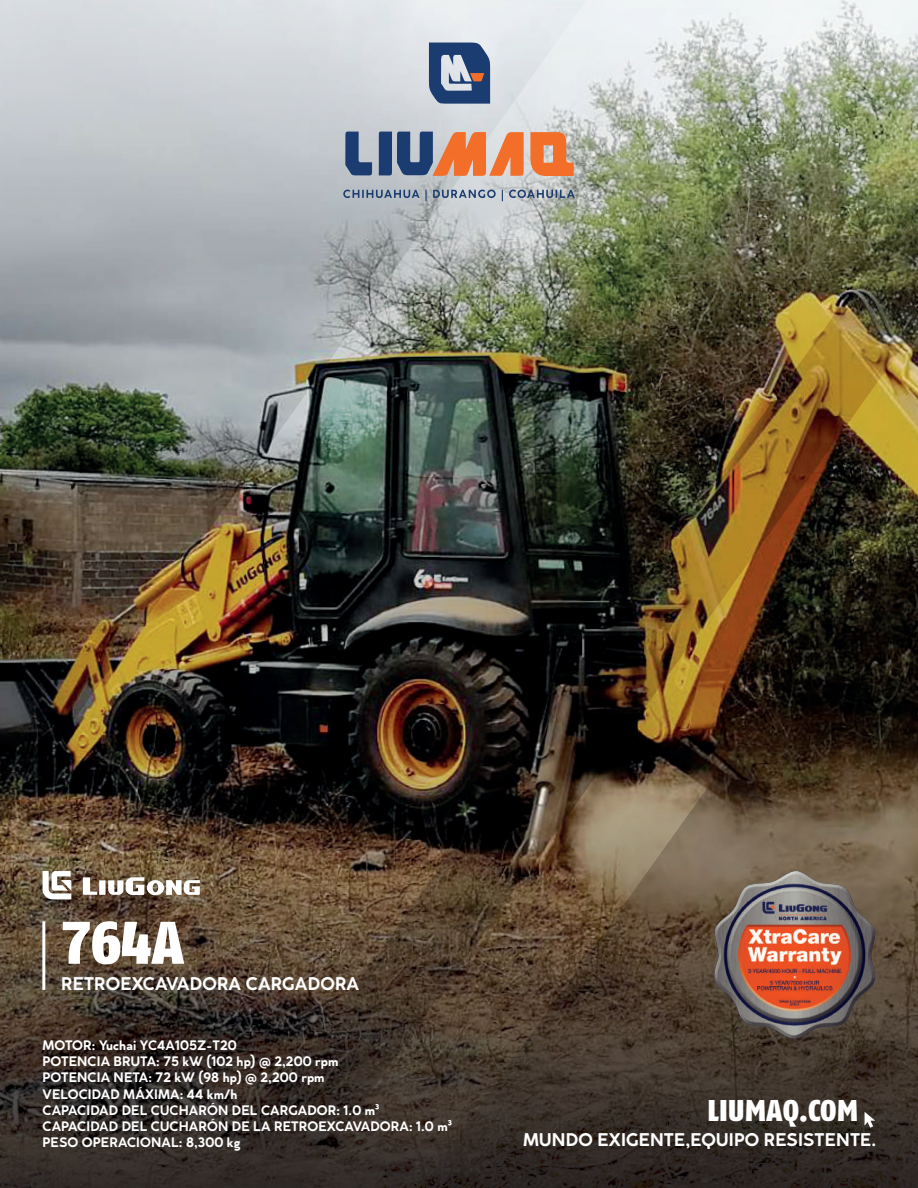
<style>
.page{position:relative;width:918px;height:1188px;background:#fff}
.page>*{position:absolute;margin:0;border:0;box-sizing:border-box;transform-origin:0 0}
.t1{font:60px "Fago Co Tf Black Caps";color:#fff}
.t2{font:30px "Fago Co Tf Black Caps";letter-spacing:-.005em;color:#fff}
.t3{font:700 18px "Cocogoose Classic";letter-spacing:.01em;color:#fff}
.t4{font:700 13.5px/16.2px "Cocogoose Classic";letter-spacing:.01em;color:#fff}
.t5{font:700 12.3px "Helvetica Neue LT Pro";color:#fff}
</style>
<div class="page">
<img style="left:0;top:374px;width:918px;height:431px">
<svg style="left:0;top:805px;width:918px;height:383px;background:#4a3c2f"></svg>
<img style="left:0;top:0;width:918px;height:374px">
<svg style="left:530px;top:132px;width:44px;height:44px;background:#e78450"></svg>
<svg style="left:379px;top:132px;width:145px;height:44px;background:#ac7e71"></svg>
<svg style="left:345px;top:132px;width:27px;height:44px"></svg>
<svg style="left:429px;top:43px;width:61px;height:61px;background:#556a8f"></svg>
<svg style="left:343px;top:190px;width:84px;height:11px"></svg>
<svg style="left:433px;top:190px;width:63px;height:8px"></svg>
<svg style="left:509px;top:190px;width:66px;height:8px"></svg>
<svg style="left:865px;top:1112px;width:10px;height:16px"></svg>
<hr style="left:42px;top:921px;width:3px;height:69px;background:#fff">
<svg style="left:43px;top:871px;width:157px;height:28px"></svg>
<img style="left:713px;top:871px;width:163px;height:168px">
<h1 class="t1" style="left:61px;top:906px;width:124px">764A</h1>
<h3 class="t3" style="left:61px;top:970px;width:299px">RETROEXCAVADORA CARGADORA</h3>
<p class="t5" style="left:283px;top:981px;width:58px">3,085 mm</p>
<p class="t4" style="left:43px;top:1036px;width:411px">MOTOR: Yuchai YC4A105Z-T20<br>POTENCIA BRUTA: 75 kW (102 hp) @ 2,200 rpm<br>POTENCIA NETA: 72 kW (98 hp) @ 2,200 rpm<br>VELOCIDAD MÁXIMA: 44 km/h<br>CAPACIDAD DEL CUCHARÓN DEL CARGADOR: 1.0 m³<br>CAPACIDAD DEL CUCHARÓN DE LA RETROEXCAVADORA: 1.0 m³<br>PESO OPERACIONAL: 8,300 kg</p>
<p class="t5" style="left:283px;top:1058px;width:50px">3,860 kg</p>
<h2 class="t2" style="left:708px;top:1092px;width:153px">LIUMAQ.COM</h2>
<h3 class="t3" style="left:523px;top:1126px;width:355px">MUNDO EXIGENTE,EQUIPO RESISTENTE.</h3>
</div>
